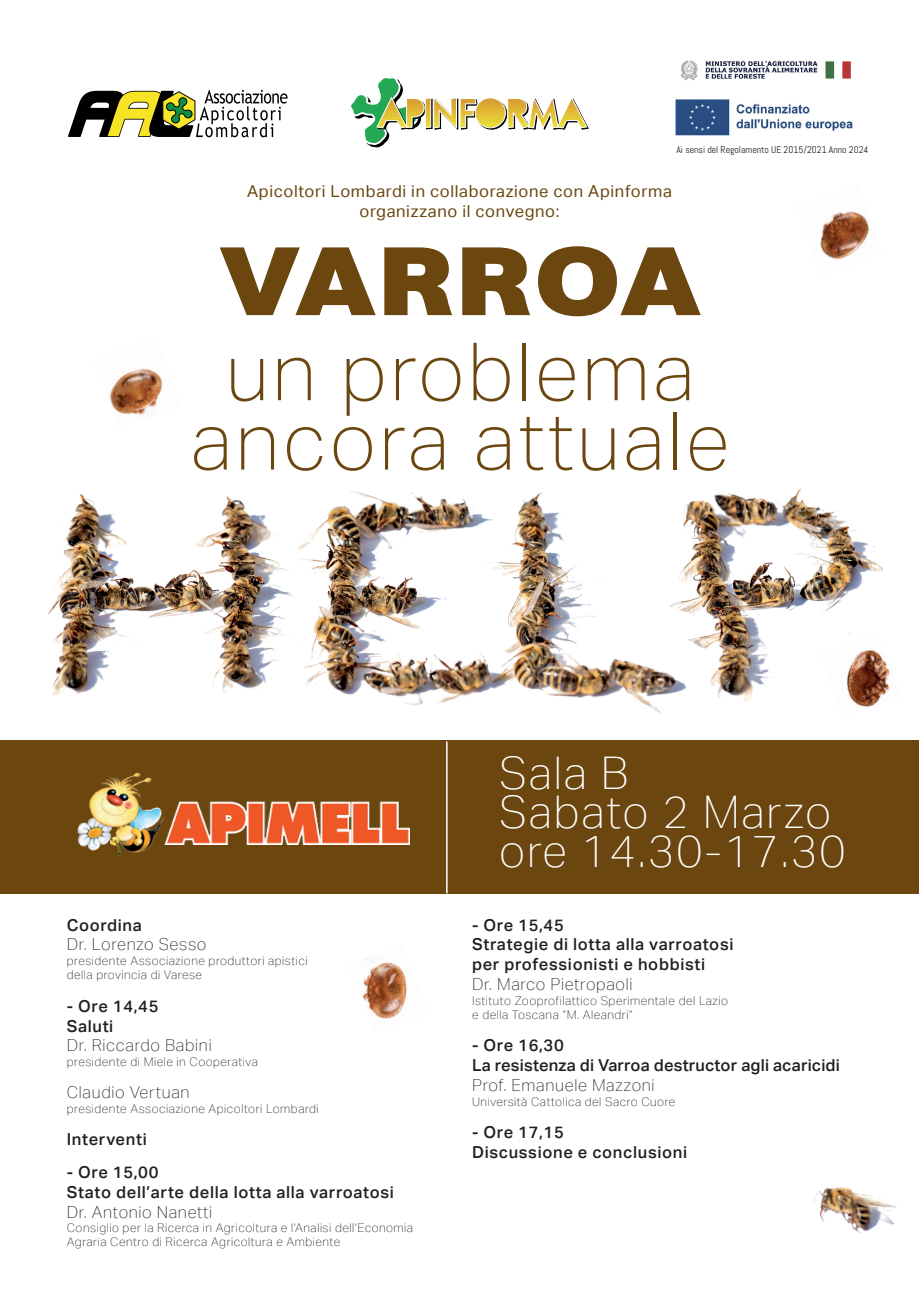
<style>
.page{position:relative;width:919px;height:1289px;background:#fff}
.page>*{position:absolute;margin:0;border:0;box-sizing:border-box;transform-origin:0 0}
.t1{font:900 96.6px "Campaign";letter-spacing:.04em;color:#6b460f}
.t2{font:100 80.25px/69.3px "Aktiv Grotesk";letter-spacing:.04em;color:#6b460f;text-align:center}
.t3{font:100 45px/39px "Aktiv Grotesk";letter-spacing:.04em;color:#fff}
.t4{font:500 16.5px/19.8px "Aktiv Grotesk";letter-spacing:.04em;color:#231f20}
.t5{font:100 16.5px "Aktiv Grotesk";letter-spacing:.04em;color:#231f20}
.t6{font:16.5px/19.8px "Aktiv Grotesk";letter-spacing:.04em;color:#6b460f;text-align:center}
.t7{font:500 16.5px/19.8px "Aktiv Grotesk";letter-spacing:.01em;color:#231f20}
.t8{font:100 12px/14.4px "Aktiv Grotesk";letter-spacing:.04em;color:#231f20}
.t9{font:9.75px "Abel";color:#231f20}
</style>
<div class="page">
<img style="left:48px;top:488px;width:835px;height:225px">
<img style="left:814px;top:1187px;width:83px;height:46px">
<img style="left:68px;top:91px;width:39px;height:46px">
<img style="left:69px;top:92px;width:38px;height:44px">
<img style="left:107px;top:91px;width:42px;height:46px">
<img style="left:108px;top:92px;width:41px;height:44px">
<img style="left:149px;top:91px;width:41px;height:46px">
<img style="left:150px;top:92px;width:42px;height:44px">
<img style="left:204px;top:90px;width:83px;height:14px">
<svg style="left:162px;top:91px;width:34px;height:39px"></svg>
<svg style="left:351px;top:78px;width:237px;height:70px"></svg>
<div style="left:0;top:740px;width:918px;height:153px;background:#6b460f"></div>
<hr style="left:446px;top:741px;width:1px;height:152px;background:#fff">
<img style="left:77px;top:772px;width:332px;height:85px">
<img style="left:109px;top:368px;width:54px;height:47px">
<img style="left:820px;top:211px;width:50px;height:49px">
<img style="left:362px;top:958px;width:45px;height:61px">
<img style="left:819px;top:632px;width:71px;height:81px">
<img style="left:675px;top:99px;width:178px;height:37px">
<img style="left:680px;top:60px;width:171px;height:21px">
<p class="t9" style="left:676px;top:144px;width:193px">Ai sensi del Regolamento UE 2015/2021 Anno 2024</p>
<h3 class="t6" style="left:247px;top:182px;width:426px">Apicoltori Lombardi in collaborazione con Apinforma organizzano il convegno:</h3>
<h1 class="t1" style="left:221px;top:224px;width:480px">VARROA</h1>
<h2 class="t2" style="left:191px;top:337px;width:540px">un problema ancora attuale</h2>
<h3 class="t4" style="left:67px;top:915px;width:77px">Coordina</h3>
<h3 class="t5" style="left:67px;top:935px;width:141px">Dr. Lorenzo Sesso</h3>
<p class="t8" style="left:67px;top:953px;width:242px">presidente Associazione produttori apistici della provincia di Varese</p>
<h3 class="t4" style="left:67px;top:996px;width:93px">- Ore 14,45<br>Saluti</h3>
<h3 class="t5" style="left:67px;top:1036px;width:146px">Dr. Riccardo Babini</h3>
<p class="t8" style="left:67px;top:1054px;width:193px">presidente di Miele in Cooperativa</p>
<h3 class="t5" style="left:67px;top:1083px;width:124px">Claudio Vertuan</h3>
<p class="t8" style="left:67px;top:1101px;width:253px">presidente Associazione Apicoltori Lombardi</p>
<h3 class="t4" style="left:67px;top:1129px;width:81px">Interventi</h3>
<h3 class="t4" style="left:67px;top:1162px;width:328px">- Ore 15,00<br>Stato dell’arte della lotta alla varroatosi</h3>
<h3 class="t5" style="left:67px;top:1202px;width:147px">Dr. Antonio Nanetti</h3>
<p class="t8" style="left:67px;top:1220px;width:348px">Consiglio per la Ricerca in Agricoltura e l’Analisi dell’Economia<br>Agraria Centro di Ricerca Agricoltura e Ambiente</p>
<h3 class="t3" style="left:499px;top:754px;width:348px">Sala B<br>Sabato 2 Marzo ore 14.30-17.30</h3>
<h3 class="t4" style="left:472px;top:915px;width:263px">- Ore 15,45<br>Strategie di lotta alla varroatosi per professionisti e hobbisti</h3>
<h3 class="t5" style="left:472px;top:975px;width:162px">Dr. Marco Pietropaoli</h3>
<p class="t8" style="left:472px;top:993px;width:257px">Istituto Zooprofilattico Sperimentale del Lazio e della Toscana “M. Aleandri”</p>
<h3 class="t7" style="left:472px;top:1035px;width:369px">- Ore 16,30<br>La resistenza di Varroa destructor agli acaricidi</h3>
<h3 class="t5" style="left:472px;top:1075px;width:184px">Prof. Emanuele Mazzoni</h3>
<p class="t8" style="left:472px;top:1094px;width:205px">Università Cattolica del Sacro Cuore</p>
<h3 class="t4" style="left:472px;top:1122px;width:216px">- Ore 17,15<br>Discussione e conclusioni</h3>
</div>
